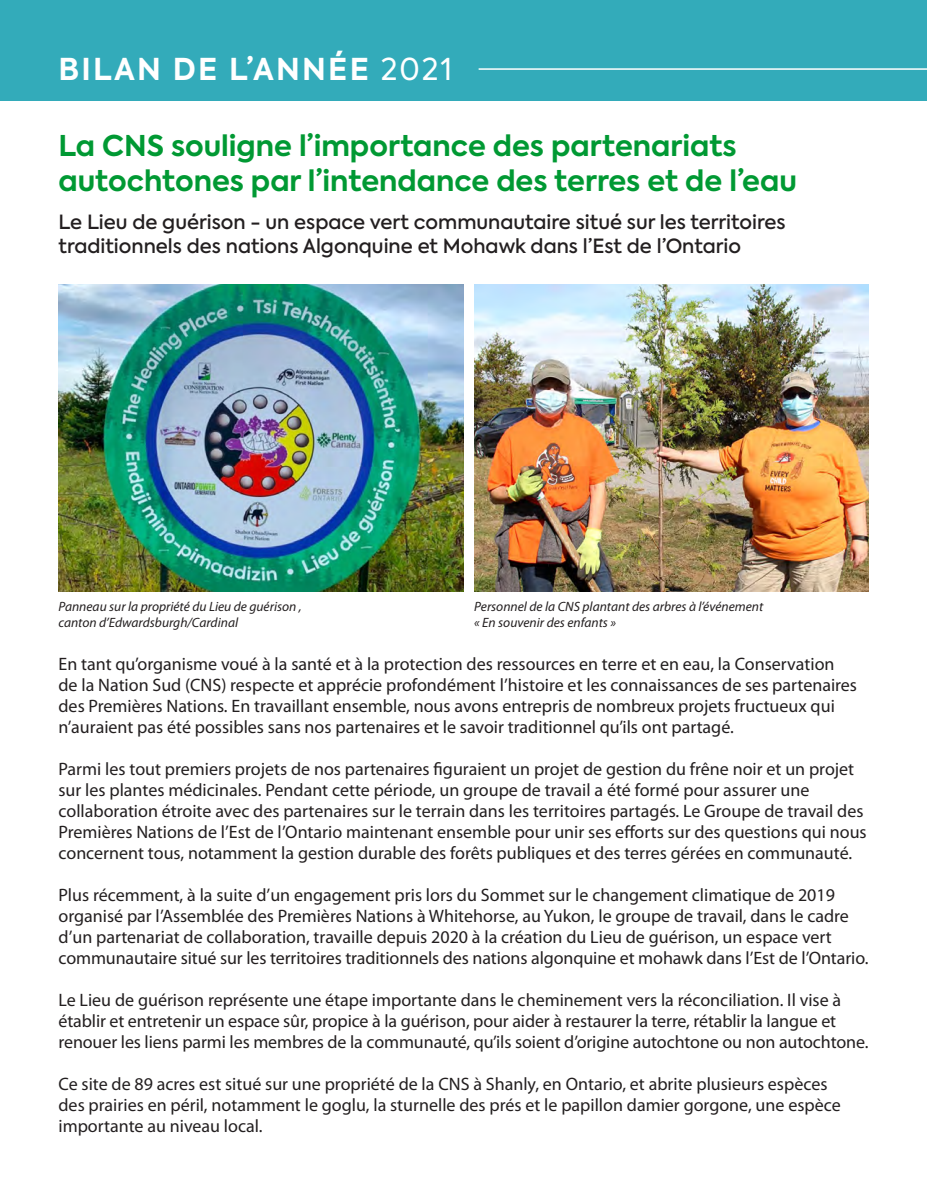
<style>
.page{position:relative;width:927px;height:1197px;background:#fff}
.page>*{position:absolute;margin:0;border:0;box-sizing:border-box;transform-origin:0 0}
.t1{font:700 30px "Axiforma";letter-spacing:.075em;color:#fff}
.Header_Green{font:700 28.5px/34.5px "Axiforma";color:#093}
.SubHeader_11_13{font:500 19.5px/24px "Axiforma";color:#231f20}
.Body_10_12{font:18px/21px "Myriad Pro";color:#231f20}
.Caption{font:italic 13.5px "Myriad Pro";color:#231f20}
.s1{font-weight:400}
</style>
<div class="page">
<img style="left:58px;top:284px;width:406px;height:307px">
<img style="left:474px;top:284px;width:394px;height:307px">
<div style="left:0;top:0;width:927px;height:101px;background:#33abba"></div>
<hr style="left:479px;top:68px;width:448px;height:2px;background:#fff">
<p class="t1" style="left:58px;top:49px;width:395px">BILAN DE L’ANNÉE <span class="s1">2021</span></p>
<p class="Header_Green" style="left:58px;top:129px;width:740px">La CNS souligne l’importance des partenariats autochtones par l’intendance des terres et de l’eau</p>
<p class="SubHeader_11_13" style="left:58px;top:210px;width:729px">Le Lieu de guérison - un espace vert communautaire situé sur les territoires traditionnels des nations Algonquine et Mohawk dans l’Est de l’Ontario</p>
<p class="Caption" style="left:58px;top:598px;width:245px">Panneau sur la propriété du Lieu de guérison ,</p>
<p class="Caption" style="left:58px;top:614px;width:181px">canton d’Edwardsburgh/Cardinal</p>
<p class="Caption" style="left:474px;top:598px;width:291px">Personnel de la CNS plantant des arbres à l’événement</p>
<p class="Caption" style="left:474px;top:614px;width:143px">« En souvenir des enfants »</p>
<p class="Body_10_12" style="left:58px;top:654px;width:800px">En tant qu’organisme voué à la santé et à la protection des ressources en terre et en eau, la Conservation de la Nation Sud (CNS) respecte et apprécie profondément l’histoire et les connaissances de ses partenaires des Premières Nations. En travaillant ensemble, nous avons entrepris de nombreux projets fructueux qui n’auraient pas été possibles sans nos partenaires et le savoir traditionnel qu’ils ont partagé.</p>
<p class="Body_10_12" style="left:58px;top:759px;width:810px">Parmi les tout premiers projets de nos partenaires figuraient un projet de gestion du frêne noir et un projet sur les plantes médicinales. Pendant cette période, un groupe de travail a été formé pour assurer une collaboration étroite avec des partenaires sur le terrain dans les territoires partagés. Le Groupe de travail des Premières Nations de l’Est de l’Ontario maintenant ensemble pour unir ses efforts sur des questions qui nous concernent tous, notamment la gestion durable des forêts publiques et des terres gérées en communauté.</p>
<p class="Body_10_12" style="left:58px;top:885px;width:811px">Plus récemment, à la suite d’un engagement pris lors du Sommet sur le changement climatique de 2019 organisé par l’Assemblée des Premières Nations à Whitehorse, au Yukon, le groupe de travail, dans le cadre d’un partenariat de collaboration, travaille depuis 2020 à la création du Lieu de guérison, un espace vert communautaire situé sur les territoires traditionnels des nations algonquine et mohawk dans l’Est de l’Ontario.</p>
<p class="Body_10_12" style="left:58px;top:990px;width:812px">Le Lieu de guérison représente une étape importante dans le cheminement vers la réconciliation. Il vise à établir et entretenir un espace sûr, propice à la guérison, pour aider à restaurer la terre, rétablir la langue et renouer les liens parmi les membres de la communauté, qu’ils soient d’origine autochtone ou non autochtone.</p>
<p class="Body_10_12" style="left:58px;top:1074px;width:784px">Ce site de 89 acres est situé sur une propriété de la CNS à Shanly, en Ontario, et abrite plusieurs espèces des prairies en péril, notamment le goglu, la sturnelle des prés et le papillon damier gorgone, une espèce importante au niveau local.</p>
</div>
